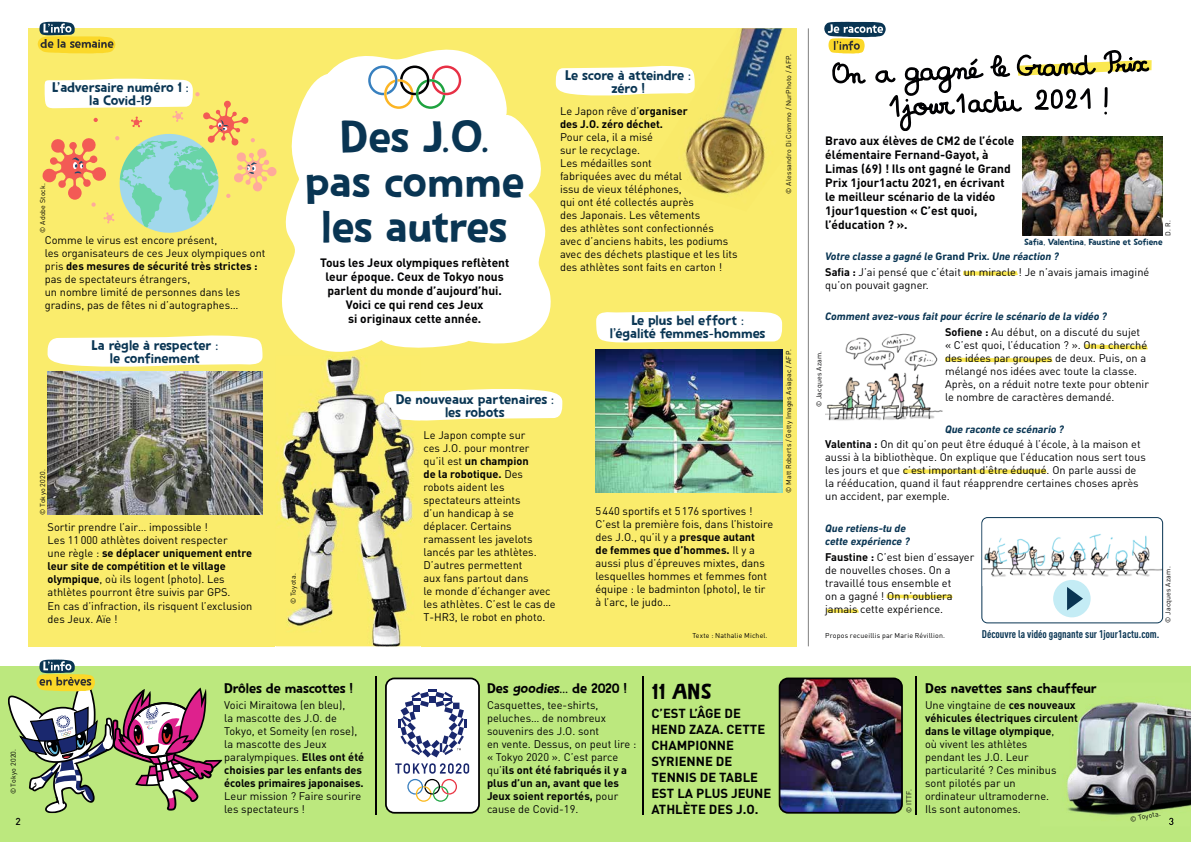
<style>
.page{position:relative;width:1191px;height:842px;background:#fff}
.page>*{position:absolute;margin:0;border:0;box-sizing:border-box;transform-origin:0 0}
.t1{font:45px/45px "Spoonbread";letter-spacing:-.02em;color:#093553;text-align:center}
.t2{font:22px "Spoonbread";color:#000002}
.t3{font:14px/13px "Spoonbread";letter-spacing:-.01em;color:#093553;text-align:center}
.t4{font:14px "Spoonbread";letter-spacing:-.025em;color:#000002}
.t5{font:14px "Spoonbread";color:#000002}
.t6{font:700 13px/16px "DIN";color:#000002}
.t7{font:700 12px/14px "DIN";color:#000002;text-align:center}
.t8{font:11px/13px "DIN";color:#000002}
.t9{font:italic 700 11px/13px "DIN Next LT Pro";color:#093553}
.t10{font:700 11px "DIN Cond";color:#093553}
.t11{font:700 11px/13px "DIN";color:#000002}
.t12{font:500 10px "DIN";color:#000002}
.t13{font:9px "Spoonbread";color:#093553}
.t14{font:7px "DIN";letter-spacing:.025em;color:#000002}
.s1{font-weight:700}
.s2{font-weight:400}
.s3{font-style:normal}
</style>
<div class="page">
<div style="left:28px;top:28px;width:769px;height:618px;background:#faec6c"></div>
<div style="left:0;top:666px;width:1191px;height:176px;background:#bce87e"></div>
<img style="left:684px;top:28px;width:99px;height:167px">
<img style="left:48px;top:372px;width:214px;height:143px">
<img style="left:595px;top:349px;width:187px;height:144px">
<svg style="left:420px;top:389px;width:143px;height:32px;background:#fefced"></svg>
<svg style="left:560px;top:64px;width:134px;height:33px"></svg>
<svg style="left:596px;top:311px;width:187px;height:32px;background:#fefdf2"></svg>
<svg style="left:47px;top:335px;width:215px;height:32px;background:#fefceb"></svg>
<svg style="left:43px;top:78px;width:233px;height:155px"></svg>
<img style="left:276px;top:359px;width:144px;height:288px">
<img style="left:384px;top:391px;width:36px;height:29px">
<svg style="left:282px;top:49px;width:278px;height:310px;fill:#fff"></svg>
<img style="left:778px;top:677px;width:125px;height:137px">
<hr style="left:642px;top:676px;width:1px;height:139px;background:#000002">
<hr style="left:915px;top:676px;width:1px;height:139px;background:#000002">
<hr style="left:375px;top:676px;width:1px;height:139px;background:#000002">
<img style="left:1067px;top:702px;width:124px;height:122px">
<svg style="left:1169px;top:818px;width:4px;height:7px"></svg>
<img style="left:1022px;top:136px;width:140px;height:100px">
<svg style="left:981px;top:517px;width:182px;height:106px"></svg>
<img style="left:825px;top:333px;width:118px;height:88px">
<svg style="left:963px;top:271px;width:55px;height:5px"></svg>
<svg style="left:1084px;top:344px;width:64px;height:6px"></svg>
<svg style="left:903px;top:469px;width:143px;height:5px"></svg>
<svg style="left:886px;top:594px;width:67px;height:4px"></svg>
<svg style="left:827px;top:609px;width:32px;height:4px"></svg>
<svg style="left:945px;top:357px;width:107px;height:5px"></svg>
<svg style="left:38px;top:22px;width:77px;height:31px"></svg>
<svg style="left:8px;top:659px;width:214px;height:154px"></svg>
<svg style="left:824px;top:22px;width:327px;height:109px"></svg>
<hr style="left:808px;top:28px;width:1px;height:618px;background:#000002">
<svg style="left:368px;top:66px;width:93px;height:43px;background:#dcd9d1"></svg>
<svg style="left:385px;top:677px;width:95px;height:137px;background:#cdcfd6"></svg>
<p class="t14" style="left:9px;top:794px;width:47px;rotate:-90deg">© Tokyo 2020.</p>
<p class="t12" style="left:16px;top:815px;width:7px">2</p>
<p class="t3" style="left:52px;top:81px;width:138px">L’adversaire numéro 1 : la Covid-19</p>
<p class="t14" style="left:38px;top:233px;width:51px;rotate:-90deg">© Adobe Stock.</p>
<p class="t8" style="left:45px;top:233px;width:222px">Comme le virus est encore présent,<br>les organisateurs de ces Jeux olympiques ont pris <span class="s1">des mesures de sécurité très strictes : </span>pas de spectateurs étrangers,<br>un nombre limité de personnes dans les gradins, pas de fêtes ni d’autographes…</p>
<p class="t14" style="left:38px;top:515px;width:47px;rotate:-90deg">© Tokyo 2020.</p>
<p class="t3" style="left:92px;top:339px;width:128px">La règle à respecter : le confinement</p>
<p class="t8" style="left:48px;top:521px;width:206px">Sortir prendre l’air… impossible !<br>Les 11000 athlètes doivent respecter<br>une règle : <span class="s1">se déplacer uniquement entre leur site de compétition et le village olympique</span>, où ils logent (photo). Les athlètes pourront être suivis par GPS.<br>En cas d’infraction, ils risquent l’exclusion des Jeux. Aïe !</p>
<h1 class="t1" style="left:305px;top:114px;width:222px">Des J.O. pas comme les autres</h1>
<p class="t7" style="left:320px;top:255px;width:191px">Tous les Jeux olympiques reflètent leur époque. Ceux de Tokyo nous parlent du monde d’aujourd’hui.<br>Voici ce qui rend ces Jeux<br>si originaux cette année.</p>
<p class="t3" style="left:565px;top:69px;width:127px">Le score à atteindre : zéro !</p>
<p class="t11" style="left:560px;top:104px;width:129px"><span class="s2">Le Japon rêve d’</span>organiser des J.O. zéro déchet.</p>
<p class="t8" style="left:560px;top:130px;width:179px">Pour cela, il a misé<br>sur le recyclage.<br>Les médailles sont<br>fabriquées avec du métal<br>issu de vieux téléphones,<br>qui ont été collectés auprès<br>des Japonais. Les vêtements<br>des athlètes sont confectionnés avec d’anciens habits, les podiums avec des déchets plastique et les lits des athlètes sont faits en carton !</p>
<p class="t3" style="left:610px;top:314px;width:157px">Le plus bel effort : l’égalité femmes-hommes</p>
<p class="t14" style="left:289px;top:604px;width:32px;rotate:-90deg">© Toyota.</p>
<p class="t3" style="left:396px;top:392px;width:160px">De nouveaux partenaires : les robots</p>
<p class="t8" style="left:423px;top:428px;width:134px">Le Japon compte sur<br>ces J.O. pour montrer<br>qu’il est <span class="s1">un champion<br>de la robotique.</span> Des robots aident les spectateurs atteints<br>d’un handicap à se déplacer. Certains ramassent les javelots lancés par les athlètes.<br>D’autres permettent<br>aux fans partout dans<br>le monde d’échanger avec les athlètes. C’est le cas de<br>T-HR3, le robot en photo.</p>
<p class="t8" style="left:595px;top:505px;width:179px">5440 sportifs et 5176 sportives !<br>C’est la première fois, dans l’histoire des J.O., qu’il y a <span class="s1">presque autant<br>de femmes que d’hommes.</span> Il y a aussi plus d’épreuves mixtes, dans lesquelles hommes et femmes font équipe : le badminton (photo), le tir à l’arc, le judo…</p>
<p class="t14" style="left:692px;top:631px;width:77px">Texte : Nathalie Michel.</p>
<p class="t14" style="left:784px;top:194px;width:141px;rotate:-90deg">© Alessandro Di Ciommo / NurPhoto / AFP.</p>
<p class="t14" style="left:784px;top:493px;width:145px;rotate:-90deg">© Matt Roberts / Getty Images Asiapac / AFP.</p>
<p class="t4" style="left:224px;top:681px;width:130px">Drôles de mascottes !</p>
<p class="t8" style="left:224px;top:698px;width:141px">Voici Miraitowa (en bleu),<br>la mascotte des J.O. de<br>Tokyo, et Someity (en rose), la mascotte des Jeux paralympiques. <span class="s1">Elles ont été choisies par les enfants des écoles primaires japonaises.</span></p>
<p class="t8" style="left:224px;top:790px;width:138px">Leur mission ? Faire sourire les spectateurs !</p>
<p class="t5" style="left:487px;top:680px;width:141px">Des goodies… de 2020 !</p>
<p class="t8" style="left:487px;top:698px;width:151px">Casquettes, tee-shirts, peluches… de nombreux souvenirs des J.O. sont<br>en vente. Dessus, on peut lire : « Tokyo 2020 ». C’est parce qu’<span class="s1">ils ont été fabriqués il y a plus d’un an, avant que les<br>Jeux soient reportés,</span> pour cause de Covid-19.</p>
<h2 class="t2" style="left:651px;top:679px;width:62px">11 ANS</h2>
<p class="t6" style="left:651px;top:704px;width:121px">C’EST L’ÂGE DE<br>HEND ZAZA. CETTE<br>CHAMPIONNE<br>SYRIENNE DE<br>TENNIS DE TABLE<br>EST LA PLUS JEUNE<br>ATHLÈTE DES J.O.</p>
<p class="t7" style="left:825px;top:133px;width:191px;text-align:left">Bravo aux élèves de CM2 de l’école élémentaire Fernand-Gayot, à<br>Limas (69) ! Ils ont gagné le Grand<br>Prix 1jour1actu 2021, en écrivant le meilleur scénario de la vidéo<br>1jour1question « C’est quoi, l’éducation ? ».</p>
<p class="t9" style="left:825px;top:250px;width:235px">Votre classe a gagné le <span class="s3">Grand Prix</span>. Une réaction ?</p>
<p class="t8" style="left:825px;top:265px;width:326px"><span class="s1">Safia :</span> J’ai pensé que c’était un miracle ! Je n’avais jamais imaginé qu’on pouvait gagner.</p>
<p class="t9" style="left:825px;top:310px;width:283px">Comment avez-vous fait pour écrire le scénario de la vidéo ?</p>
<p class="t8" style="left:945px;top:325px;width:205px"><span class="s1">Sofiene :</span> Au début, on a discuté du sujet « C’est quoi, l’éducation ? ». On a cherché des idées par groupes de deux. Puis, on a mélangé nos idées avec toute la classe.<br>Après, on a réduit notre texte pour obtenir le nombre de caractères demandé.</p>
<p class="t9" style="left:945px;top:422px;width:120px">Que raconte ce scénario ?</p>
<p class="t8" style="left:825px;top:438px;width:322px"><span class="s1">Valentina :</span> On dit qu’on peut être éduqué à l’école, à la maison et aussi à la bibliothèque. On explique que l’éducation nous sert tous les jours et que c’est important d’être éduqué. On parle aussi de la rééducation, quand il faut réapprendre certaines choses après un accident, par exemple.</p>
<p class="t9" style="left:825px;top:522px;width:86px">Que retiens-tu de cette expérience ?</p>
<p class="t8" style="left:825px;top:550px;width:151px"><span class="s1">Faustine :</span> C’est bien d’essayer de nouvelles choses. On a travaillé tous ensemble et<br>on a gagné ! On n’oubliera jamais cette expérience.</p>
<p class="t14" style="left:1163px;top:236px;width:17px;rotate:-90deg">D. R.</p>
<p class="t13" style="left:1024px;top:237px;width:140px">Safia, Valentina, Faustine et Sofiene</p>
<p class="t14" style="left:814px;top:407px;width:58px;rotate:-90deg">© Jacques Azam.</p>
<p class="t14" style="left:1163px;top:623px;width:58px;rotate:-90deg">© Jacques Azam.</p>
<p class="t14" style="left:825px;top:631px;width:121px">Propos recueillis par Marie Révillion.</p>
<p class="t10" style="left:981px;top:627px;width:179px">Découvre la vidéo gagnante sur 1jour1actu.com.</p>
<p class="t14" style="left:904px;top:813px;width:26px;rotate:-90deg">© ITTF.</p>
<p class="t4" style="left:925px;top:680px;width:173px">Des navettes sans chauffeur</p>
<p class="t8" style="left:925px;top:698px;width:154px">Une vingtaine de <span class="s1">ces nouveaux véhicules électriques circulent dans le village olympique</span>,<br>où vivent les athlètes<br>pendant les J.O. Leur particularité ? Ces minibus sont pilotés par un<br>ordinateur ultramoderne.<br>Ils sont autonomes.</p>
<p class="t14" style="left:1129px;top:815px;width:32px;rotate:-12deg">© Toyota.</p>
</div>
